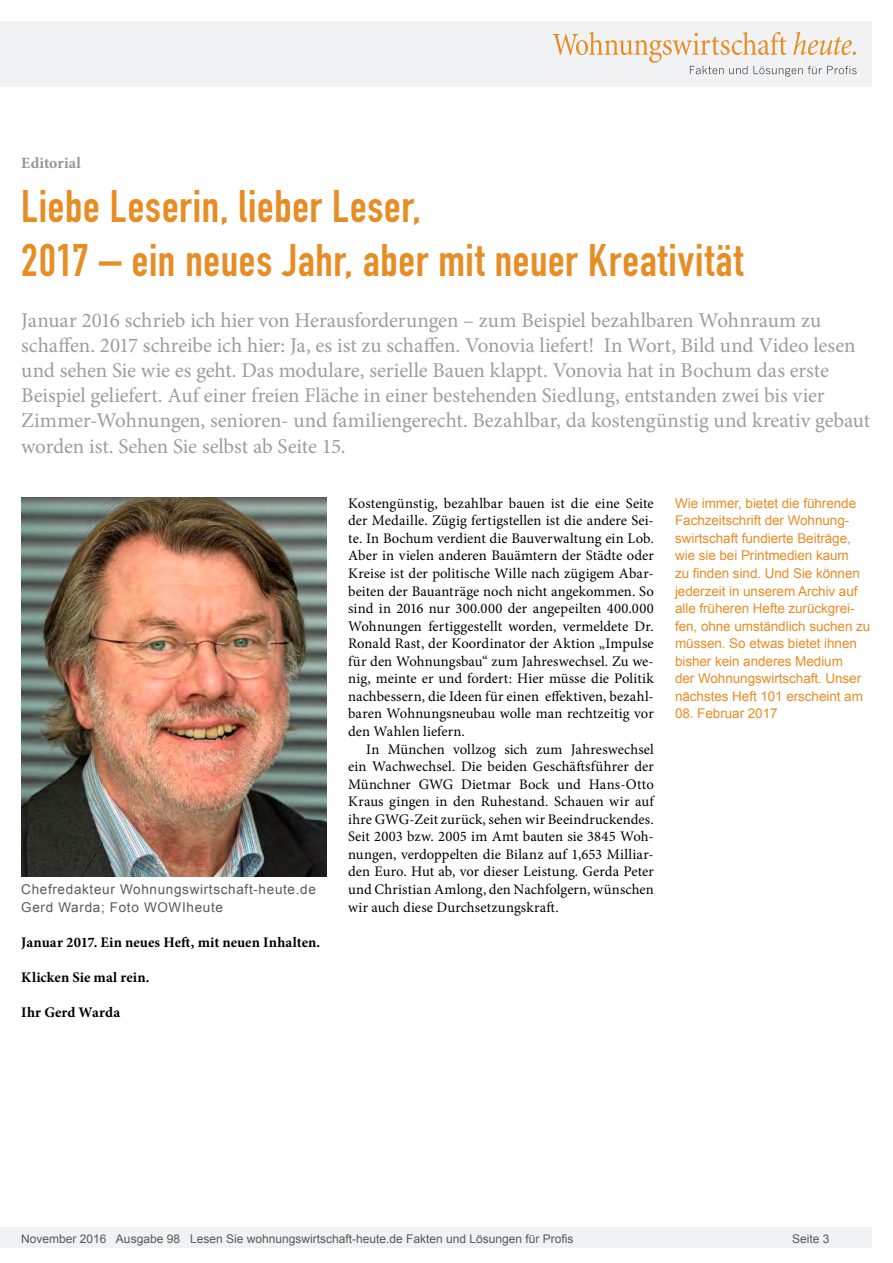
<style>
.page{position:relative;width:893px;height:1263px;background:#fff}
.page>*{position:absolute;margin:0;border:0;box-sizing:border-box;transform-origin:0 0}
.Überschrift_Groß{font:45px "DIN Engschrift";letter-spacing:.015em;color:#e88c24}
.Anlesetext{font:21px/25.2px "Minion Pro";letter-spacing:-.005em;color:#9d9d9d}
.Kategorie{font:700 15.75px "Minion Pro";letter-spacing:.01em;color:#959595}
.Fließtext_erste_Zeil{font:14.7px/17.5px "Minion Pro";color:#000;text-align:justify}
.Fliesstext{font:14.7px/17.5px "Minion Pro";letter-spacing:.01em;color:#000;text-align:justify}
.AUTOR{font:700 14.7px "Minion Pro";color:#000}
.Info{font:13.5px/17.5px "Arial";letter-spacing:-.005em;color:#e88c24}
.Bildunterschrift{font:13.5px/17.5px "Arial";letter-spacing:.05em;color:#595959}
.t1{font:12px "Arial";color:#595959}
</style>
<div class="page">
<div style="left:0;top:1227px;width:872px;height:20px;background:#f1f2f3"></div>
<div style="left:0;top:21px;width:872px;height:66px;background:#f1f2f3"></div>
<svg style="left:553px;top:32px;width:304px;height:45px"></svg>
<img style="left:21px;top:497px;width:306px;height:379px">
<p class="Kategorie" style="left:21px;top:152px;width:61px">Editorial</p>
<p class="Überschrift_Groß" style="left:21px;top:180px;width:401px">Liebe Leserin, lieber Leser,</p>
<p class="Überschrift_Groß" style="left:21px;top:234px;width:723px">2017 – ein neues Jahr, aber mit neuer Kreativität</p>
<p class="Anlesetext" style="left:21px;top:307px;width:850px">Januar 2016 schrieb ich hier von Herausforderungen – zum Beispiel bezahlbaren Wohnraum zu schaffen. 2017 schreibe ich hier: Ja, es ist zu schaffen. Vonovia liefert! In Wort, Bild und Video lesen und sehen Sie wie es geht. Das modulare, serielle Bauen klappt. Vonovia hat in Bochum das erste Beispiel geliefert. Auf einer freien Fläche in einer bestehenden Siedlung, entstanden zwei bis vier Zimmer-Wohnungen, senioren- und familiengerecht. Bezahlbar, da kostengünstig und kreativ gebaut worden ist. Sehen Sie selbst ab Seite 15.</p>
<p class="Bildunterschrift" style="left:21px;top:880px;width:296px">Chefredakteur Wohnungswirtschaft-heute.de<br>Gerd Warda; Foto WOWIheute</p>
<p class="AUTOR" style="left:21px;top:931px;width:300px">Januar 2017. Ein neues Heft, mit neuen Inhalten.</p>
<p class="AUTOR" style="left:21px;top:967px;width:130px">Klicken Sie mal rein.</p>
<p class="AUTOR" style="left:21px;top:1002px;width:100px">Ihr Gerd Warda</p>
<p class="Fließtext_erste_Zeil" style="left:348px;top:494px;width:307px">Kostengünstig, bezahlbar bauen ist die eine Seite der Medaille. Zügig fertigstellen ist die andere Sei&shy;te. In Bochum verdient die Bauverwaltung ein Lob.<br>Aber in vielen anderen Bauämtern der Städte oder Kreise ist der politische Wille nach zügigem Abar&shy;beiten der Bauanträge noch nicht angekommen. So sind in 2016 nur 300.000 der angepeilten 400.000<br>Wohnungen fertiggestellt worden, vermeldete Dr.<br>Ronald Rast, der Koordinator der Aktion „Impulse für den Wohnungsbau“ zum Jahreswechsel. Zu we&shy;nig, meinte er und fordert: Hier müsse die Politik nachbessern, die Ideen für einen effektiven, bezahl&shy;baren Wohnungsneubau wolle man rechtzeitig vor den Wahlen liefern.</p>
<p class="Fliesstext" style="left:348px;top:740px;width:307px;text-indent:18px">In München vollzog sich zum Jahreswechsel ein Wachwechsel. Die beiden Geschäftsführer der Münchner GWG Dietmar Bock und Hans-Otto Kraus gingen in den Ruhestand. Schauen wir auf ihre GWG-Zeit zurück, sehen wir Beeindruckendes.<br>Seit 2003 bzw. 2005 im Amt bauten sie 3845 Woh&shy;nungen, verdoppelten die Bilanz auf 1,653 Milliar&shy;den Euro. Hut ab, vor dieser Leistung. Gerda Peter und Christian Amlong, den Nachfolgern, wünschen wir auch diese Durchsetzungskraft.</p>
<p class="Info" style="left:675px;top:494px;width:197px">Wie immer, bietet die führende<br>Fachzeitschrift der Wohnung&shy;swirtschaft fundierte Beiträge, wie sie bei Printmedien kaum<br>zu finden sind. Und Sie können jederzeit in unserem Archiv auf alle früheren Hefte zurückgrei&shy;fen, ohne umständlich suchen zu müssen. So etwas bietet ihnen bisher kein anderes Medium<br>der Wohnungswirtschaft. Unser nächstes Heft 101 erscheint am</p>
<p class="Info" style="left:675px;top:705px;width:104px">08. Februar 2017</p>
<p class="t1" style="left:21px;top:1230px;width:554px">November 2016 Ausgabe 98 Lesen Sie wohnungswirtschaft-heute.de Fakten und Lösungen für Profis</p>
<p class="t1" style="left:792px;top:1231px;width:39px">Seite 3</p>
</div>
